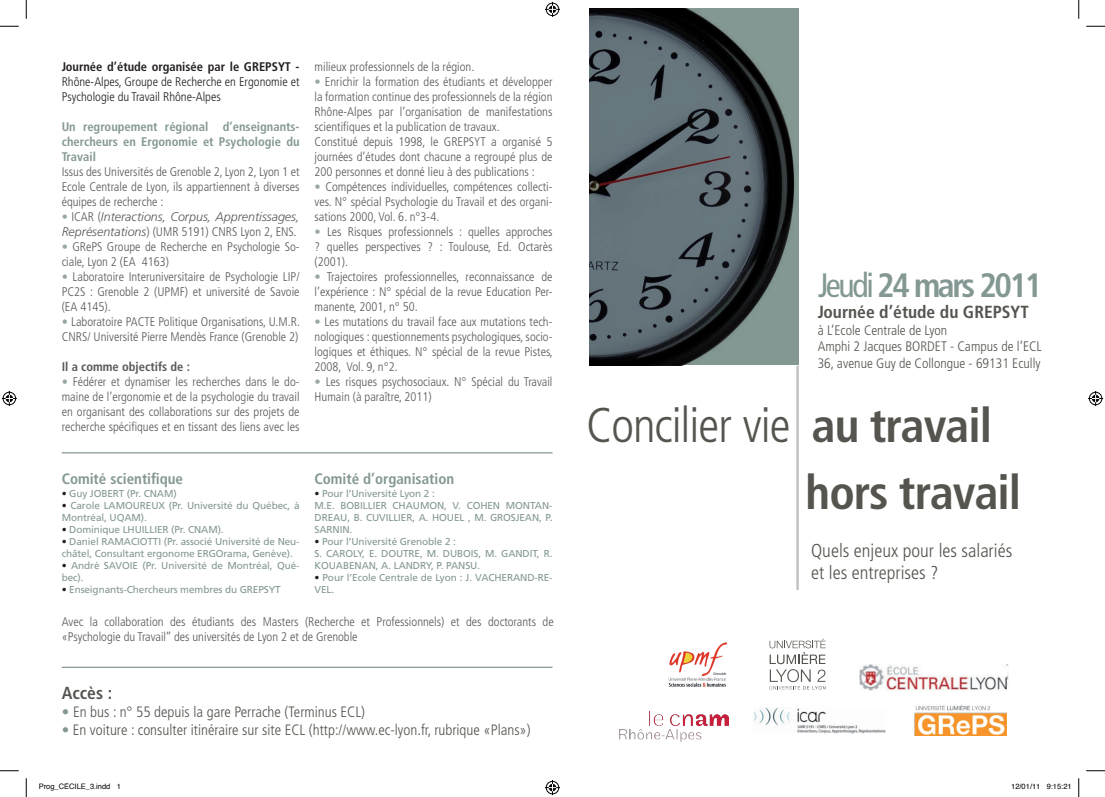
<style>
.page{position:relative;width:1105px;height:797px;background:#fff}
.page>*{position:absolute;margin:0;border:0;box-sizing:border-box;transform-origin:0 0}
.t1{font:300 condensed 48.75px "Frutiger";letter-spacing:-.02em;color:#56544e}
.t2{font:700 condensed 47.5px "Frutiger";letter-spacing:-.02em;color:#56544e}
.t3{font:700 condensed 33.75px "Frutiger";letter-spacing:-.07em;color:#849893}
.t4{font:300 condensed 18.75px/22.5px "Frutiger";color:#56544e}
.t5{font:700 condensed 17.5px "Frutiger";color:#56544e}
.t6{font:300 condensed 15px "Frutiger";color:#56544e}
.t7{font:700 condensed 15px "Frutiger";color:#849893}
.t8{font:300 condensed 13.75px/16.5px "Frutiger";color:#56544e}
.t9{font:300 condensed 12.5px/15px "Frutiger";color:#57585a;text-align:justify}
.t10{font:italic 300 12.5px/15px "Frutiger";color:#57585a}
.t11{font:700 condensed 12.5px/15px "Frutiger";color:#849893;text-align:justify}
.t12{font:300 condensed 12.5px/15px "Frutiger";color:#231f20}
.t13{font:700 condensed 12.5px "Frutiger";color:#231f20}
.t14{font:700 condensed 12.5px "Frutiger";color:#57585a}
.t15{font:10px/12px "Frutiger";letter-spacing:-.01em;color:#849893}
.t16{font:7.5px "Helvetica";color:#000}
.s1{font-style:normal;font-stretch:condensed;color:#99a8a5}
.s2{font-style:normal;font-stretch:condensed}
.s3{color:#99a8a5}
.s4{color:#231f20}
.s5{font-weight:700;color:#849893}
.s6{color:#849893}
.s7{font-weight:400}
.s8{font-weight:700;font-size:47.5px}
</style>
<div class="page">
<svg style="left:769px;top:638px;width:57px;height:51px"></svg>
<svg style="left:590px;top:9px;width:209px;height:356px;background:#515d60"></svg>
<hr style="left:62px;top:452px;width:490px;height:1px;background:#849893">
<hr style="left:796px;top:366px;width:3px;height:224px;background:#32332b">
<img style="left:668px;top:642px;width:60px;height:45px">
<img style="left:915px;top:705px;width:92px;height:30px">
<hr style="left:62px;top:666px;width:490px;height:2px;background:#849893">
<img style="left:619px;top:711px;width:109px;height:30px">
<img style="left:860px;top:664px;width:148px;height:27px">
<img style="left:754px;top:707px;width:132px;height:26px">
<svg style="left:0;top:25px;width:19px;height:2px"></svg>
<svg style="left:1086px;top:25px;width:19px;height:2px"></svg>
<svg style="left:0;top:770px;width:19px;height:1px"></svg>
<svg style="left:1086px;top:770px;width:19px;height:1px"></svg>
<svg style="left:25px;top:0;width:2px;height:19px"></svg>
<svg style="left:25px;top:778px;width:2px;height:19px"></svg>
<svg style="left:1078px;top:0;width:1px;height:19px"></svg>
<svg style="left:1078px;top:778px;width:1px;height:19px"></svg>
<svg style="left:545px;top:2px;width:15px;height:15px"></svg>
<svg style="left:545px;top:780px;width:15px;height:15px"></svg>
<svg style="left:2px;top:391px;width:15px;height:15px"></svg>
<svg style="left:1088px;top:391px;width:15px;height:15px"></svg>
<p class="t13" style="left:62px;top:59px;width:239px">Journée d’étude organisée par le GREPSYT -</p>
<p class="t12" style="left:62px;top:74px;width:239px">Rhône-Alpes, Groupe de Recherche en Ergonomie et<br>Psychologie du Travail Rhône-Alpes</p>
<p class="t11" style="left:62px;top:119px;width:239px">Un regroupement régional d’enseignants&shy;chercheurs en Ergonomie et Psychologie du Travail</p>
<p class="t9" style="left:62px;top:164px;width:239px">Issus des Universités de Grenoble 2, Lyon 2, Lyon 1 et Ecole Centrale de Lyon, ils appartiennent à diverses équipes de recherche :</p>
<p class="t10" style="left:62px;top:209px;width:239px"><span class="s1">•</span> <span class="s2">ICAR (</span>Interactions, Corpus, Apprentissages,<br>Représentations<span class="s2">) (UMR 5191) CNRS Lyon 2, ENS.</span></p>
<p class="t9" style="left:62px;top:239px;width:239px"><span class="s3">•</span> GRePS Groupe de Recherche en Psychologie So&shy;ciale, Lyon 2 (EA 4163)</p>
<p class="t9" style="left:62px;top:269px;width:239px"><span class="s3">•</span> Laboratoire Interuniversitaire de Psychologie LIP/ PC2S : Grenoble 2 (UPMF) et université de Savoie (EA 4145).</p>
<p class="t9" style="left:62px;top:314px;width:240px"><span class="s3">•</span> Laboratoire PACTE Politique Organisations, U.M.R.<br>CNRS/ Université Pierre Mendès France (Grenoble 2)</p>
<p class="t14" style="left:62px;top:359px;width:130px">Il a comme objectifs de :</p>
<p class="t9" style="left:62px;top:374px;width:239px"><span class="s3">•</span> Fédérer et dynamiser les recherches dans le do&shy;maine de l’ergonomie et de la psychologie du travail en organisant des collaborations sur des projets de recherche spécifiques et en tissant des liens avec les</p>
<p class="t9" style="left:315px;top:59px;width:161px">milieux professionnels de la région.</p>
<p class="t9" style="left:315px;top:74px;width:239px;text-align:left"><span class="s3">•</span> Enrichir la formation des étudiants et développer la formation continue des professionnels de la région Rhône-Alpes par l’organisation de manifestations scientifiques et la publication de travaux.<br>Constitué depuis 1998, le GREPSYT a organisé 5 journées d’études dont chacune a regroupé plus de 200 personnes et donné lieu à des publications :</p>
<p class="t9" style="left:315px;top:179px;width:239px"><span class="s3">•</span> Compétences individuelles, compétences collecti&shy;ves. N° spécial Psychologie du Travail et des organi&shy;sations 2000, Vol. 6. n°3-4.</p>
<p class="t9" style="left:315px;top:224px;width:239px"><span class="s3">•</span> Les Risques professionnels : quelles approches ? quelles perspectives ? : Toulouse, Ed. Octarès (2001).</p>
<p class="t9" style="left:315px;top:269px;width:239px"><span class="s3">•</span> Trajectoires professionnelles, reconnaissance de l’expérience : N° spécial de la revue Education Per&shy;manente, 2001, n° 50.</p>
<p class="t9" style="left:315px;top:314px;width:240px"><span class="s3">•</span> Les mutations du travail face aux mutations tech&shy;nologiques : questionnements psychologiques, socio&shy;logiques et éthiques. N° spécial de la revue Pistes, 2008, Vol. 9, n°2.</p>
<p class="t9" style="left:315px;top:374px;width:239px"><span class="s3">•</span> Les risques psychosociaux. N° Spécial du Travail<br>Humain (à paraître, 2011)</p>
<p class="t7" style="left:62px;top:470px;width:123px">Comité scientifique</p>
<p class="t15" style="left:62px;top:487px;width:117px"><span class="s4">•</span> Guy Jobert (Pr. CNAM)</p>
<p class="t15" style="left:62px;top:499px;width:239px"><span class="s4">•</span> Carole Lamoureux (Pr. U niversité du Québec, à<br>Montréal, U QAM).</p>
<p class="t15" style="left:62px;top:523px;width:164px"><span class="s4">•</span> Dominique Lhuillier (Pr. CNAM).</p>
<p class="t15" style="left:62px;top:535px;width:48px"><span class="s4">•</span> Daniel Ramac</p>
<p class="t15" style="left:62px;top:535px;width:239px;text-indent:75px">iotti (Pr. associé U niversité de Neu&shy;châtel, Consultant ergonome ERGOrama, Genève).</p>
<p class="t15" style="left:62px;top:559px;width:239px"><span class="s4">•</span> André Savoie (Pr. U niversité de Montréal, Qué&shy;bec).</p>
<p class="t15" style="left:62px;top:583px;width:218px"><span class="s4">•</span> Enseignants-Chercheurs membres du GREPSYT</p>
<p class="t7" style="left:315px;top:470px;width:141px">Comité d’organisation</p>
<p class="t15" style="left:315px;top:487px;width:239px"><span class="s4">•</span> Pour l’U niversité Lyon 2 :<br>M.E. Bobillier Chaumon, V. Cohen Montan&shy;dreau, B. Cuvillier, A. H ouel , M. Grosjean, P.<br>Sarnin.</p>
<p class="t15" style="left:315px;top:535px;width:202px"><span class="s4">•</span> Pour l’U niversité Grenoble 2 :<br>S. Caroly, E. Doutre, M. Dubois, M. Gand</p>
<p class="t15" style="left:530px;top:547px;width:24px">it, R.</p>
<p class="t15" style="left:315px;top:559px;width:48px">Kouabenan</p>
<p class="t15" style="left:376px;top:559px;width:31px">, A. Land</p>
<p class="t15" style="left:420px;top:559px;width:39px">ry, P. Pans</p>
<p class="t15" style="left:470px;top:559px;width:11px">u.</p>
<p class="t15" style="left:315px;top:571px;width:168px"><span class="s4">•</span> Pour l’Ecole Centrale de Lyon : J. Vac</p>
<p class="t15" style="left:494px;top:571px;width:27px">herand</p>
<p class="t15" style="left:534px;top:571px;width:20px">-Re-</p>
<p class="t15" style="left:315px;top:583px;width:21px">vel.</p>
<p class="t9" style="left:62px;top:614px;width:493px">Avec la collaboration des étudiants des Masters (Recherche et Professionnels) et des doctorants de «Psychologie du Travail’’ des universités de Lyon 2 et de Grenoble</p>
<h3 class="t5" style="left:62px;top:682px;width:52px">Accès :</h3>
<p class="t6" style="left:62px;top:703px;width:305px"><span class="s5">•</span> En bus : n° 55 depuis la gare Perrache (Terminus ECL)</p>
<p class="t6" style="left:62px;top:721px;width:470px"><span class="s6">•</span> En voiture : consulter itinéraire sur site ECL (http://www.ec-lyon.fr, rubrique «Plans»)</p>
<h3 class="t3" style="left:818px;top:265px;width:226px"><span class="s7">Jeudi</span> 24 mars 2011</h3>
<h3 class="t5" style="left:818px;top:302px;width:213px">Journée d’étude du GREPSYT</h3>
<p class="t8" style="left:818px;top:322px;width:226px">à L’Ecole Centrale de Lyon<br>Amphi 2 Jacques BORDET - Campus de l’ECL<br>36, avenue Guy de Collongue - 69131 Ecully</p>
<h1 class="t1" style="left:586px;top:397px;width:407px">Concilier vie <span class="s8">au travail</span></h1>
<h2 class="t2" style="left:806px;top:464px;width:217px">hors travail</h2>
<h3 class="t4" style="left:811px;top:539px;width:203px">Quels enjeux pour les salariés et les entreprises ?</h3>
<p class="t16" style="left:39px;top:781px;width:84px">Prog_CÉCILE_3.indd 1</p>
<p class="t16" style="left:1011px;top:781px;width:62px">12/01/11 9:15:21</p>
</div>
